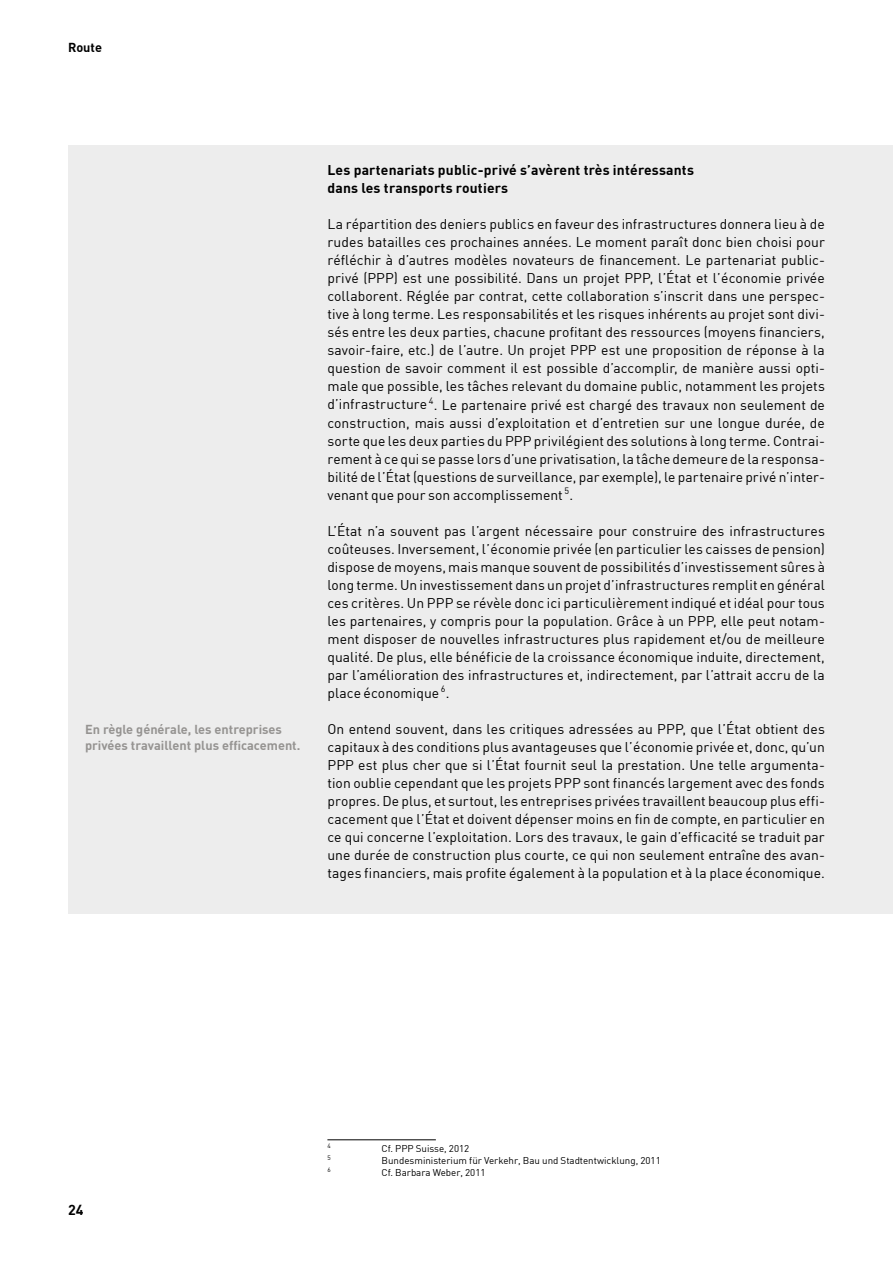
<style>
.page{position:relative;width:893px;height:1263px;background:#fff}
.page>*{position:absolute;margin:0;border:0;box-sizing:border-box;transform-origin:0 0}
.t1{font:700 14.25px "DIN";color:#000}
.t2{font:13.8px/18px "DIN";letter-spacing:.005em;color:#000;text-align:justify}
.t3{font:700 13.8px/18px "DIN";letter-spacing:.015em;color:#000}
.t4{font:700 12.75px/16.5px "DIN";color:#959391}
.t5{font:700 12.75px "DIN";color:#000}
.t6{font:9.75px "DIN";color:#000}
.t7{font:6.3px "DIN";color:#000}
</style>
<div class="page">
<div style="left:68px;top:146px;width:825px;height:768px;background:#ededed"></div>
<hr style="left:327px;top:1139px;width:109px;height:1px;background:#000">
<p class="t5" style="left:68px;top:40px;width:36px">Route</p>
<p class="t4" style="left:85px;top:720px;width:217px">En règle générale, les entreprises privées travaillent plus efficacement.</p>
<p class="t3" style="left:327px;top:161px;width:368px">Les partenariats public-privé s’avèrent très intéressants dans les transports routiers</p>
<p class="t2" style="left:327px;top:215px;width:499px">La répartition des deniers publics en faveur des infrastructures donnera lieu à de rudes batailles ces prochaines années. Le moment paraît donc bien choisi pour réfléchir à d’autres modèles novateurs de financement. Le partenariat public&shy;privé (PPP) est une possibilité. Dans un projet PPP, l’État et l’économie privée collaborent. Réglée par contrat, cette collaboration s’inscrit dans une perspec&shy;tive à long terme. Les responsabilités et les risques inhérents au projet sont divi&shy;sés entre les deux parties, chacune profitant des ressources (moyens financiers, savoir-faire, etc.) de l’autre. Un projet PPP est une proposition de réponse à la question de savoir comment il est possible d’accomplir, de manière aussi opti&shy;male que possible, les tâches relevant du domaine public, notamment les projets d’infrastructure <sup>4</sup>. Le partenaire privé est chargé des travaux non seulement de construction, mais aussi d’exploitation et d’entretien sur une longue durée, de sorte que les deux parties du PPP privilégient des solutions à long terme. Contrai&shy;rement à ce qui se passe lors d’une privatisation, la tâche demeure de la responsa&shy;bilité de l’État (questions de surveillance, par exemple), le partenaire privé n’inter&shy;venant que pour son accomplissement <sup>5</sup>.</p>
<p class="t2" style="left:327px;top:521px;width:499px">L’État n’a souvent pas l’argent nécessaire pour construire des infrastructures coûteuses. Inversement, l’économie privée (en particulier les caisses de pension) dispose de moyens, mais manque souvent de possibilités d’investissement sûres à long terme. Un investissement dans un projet d’infrastructures remplit en général ces critères. Un PPP se révèle donc ici particulièrement indiqué et idéal pour tous les partenaires, y compris pour la population. Grâce à un PPP, elle peut notam&shy;ment disposer de nouvelles infrastructures plus rapidement et/ou de meilleure qualité. De plus, elle bénéficie de la croissance économique induite, directement, par l’amélioration des infrastructures et, indirectement, par l’attrait accru de la place économique <sup>6</sup>.</p>
<p class="t2" style="left:327px;top:719px;width:499px">On entend souvent, dans les critiques adressées au PPP, que l’État obtient des capitaux à des conditions plus avantageuses que l’économie privée et, donc, qu’un PPP est plus cher que si l’État fournit seul la prestation. Une telle argumenta&shy;tion oublie cependant que les projets PPP sont financés largement avec des fonds propres. De plus, et surtout, les entreprises privées travaillent beaucoup plus effi&shy;cacement que l’État et doivent dépenser moins en fin de compte, en particulier en ce qui concerne l’exploitation. Lors des travaux, le gain d’efficacité se traduit par une durée de construction plus courte, ce qui non seulement entraîne des avan&shy;tages financiers, mais profite également à la population et à la place économique.</p>
<p class="t1" style="left:68px;top:1200px;width:17px">24</p>
<p class="t7" style="left:327px;top:1142px;width:5px">4</p>
<p class="t6" style="left:382px;top:1142px;width:89px">Cf. PPP Suisse, 2012</p>
<p class="t7" style="left:327px;top:1154px;width:5px">5</p>
<p class="t6" style="left:382px;top:1154px;width:281px">Bundesministerium für Verkehr, Bau und Stadtentwicklung, 2011</p>
<p class="t7" style="left:327px;top:1166px;width:5px">6</p>
<p class="t6" style="left:382px;top:1166px;width:105px">Cf. Barbara Weber, 2011</p>
</div>
